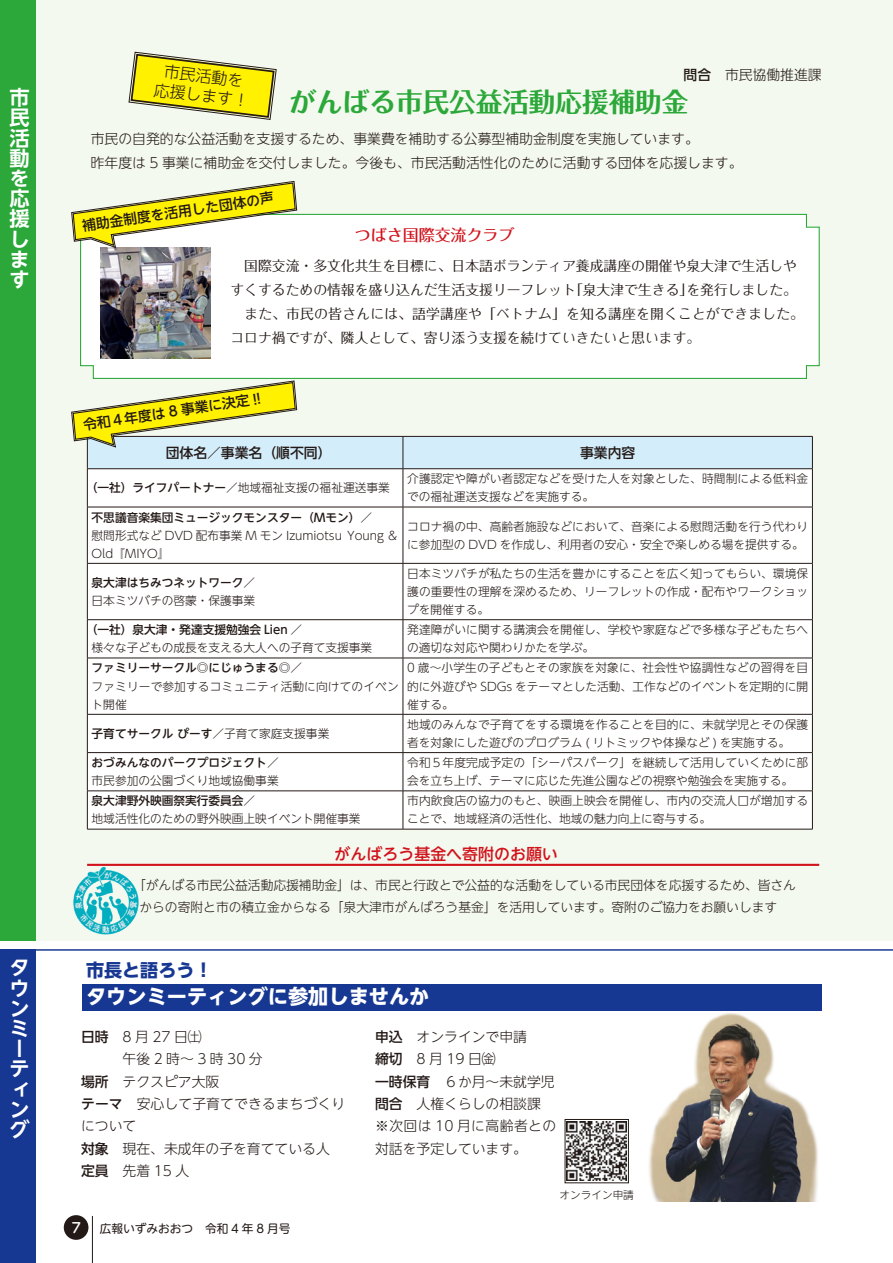
<style>
.page{position:relative;width:893px;height:1263px;background:#fff}
.page>*{position:absolute;margin:0;border:0;box-sizing:border-box;transform-origin:0 0}
.t1{font:700 26.55px "Folk Pro";color:#2ba839}
.t2{font:700 20.25px/20.2px "UD Shin Go NT Pro De";color:#fff}
.t3{font:700 20.25px "UD Shin Go NT Pro";color:#fff}
.t4{font:700 18px "UD Shin Go NT Pro";color:#163792}
.t5{font:500 15.9px "UD Shin Go NT Pro";color:#d1131c}
.t6{font:300 15.9px/19.2px "UD Shin Go NT Pro";color:#231916;text-align:center}
.t7{font:500 15.9px "Folk Pro";color:#d1131c}
.t8{font:300 13.8px/22.4px "UD Shin Go NT Pro";color:#231916}
.t9{font:13.8px/24.2px "Folk Pro";color:#231916;text-align:right}
.t10{font:500 13.8px "UD Shin Go NT Pro";color:#231916}
.t11{font:300 13.8px "UD Shin Go Pro";color:#231916}
.t12{font:500 13.8px "UD Shin M Go Pro";color:#fff}
.t13{font:300 12.75px/22.4px "UD Shin Go NT Pro";color:#231916}
.t14{font:300 11.7px/18px "UD Shin Go NT Pro";color:#231916}
.t15{font:500 11.7px "UD Shin Go NT Pro";color:#231916}
.t16{font:11.7px "UD Shin M Go Pro";color:#231916}
.t17{font:300 10.65px "UD Shin Go NT Pro";color:#231916}
.s1{font-weight:500}
.s2{font-weight:300}
</style>
<div class="page">
<div style="left:0;top:0;width:893px;height:940px;background:#f4f9ef"></div>
<div style="left:80px;top:213px;width:740px;height:166px;background:#fff"></div>
<img style="left:100px;top:248px;width:110px;height:110px">
<img style="left:71px;top:866px;width:68px;height:69px;border-radius:34px">
<hr style="left:87px;top:864px;width:732px;height:2px;background:#d1131c">
<div style="left:0;top:949px;width:35px;height:314px;background:#163792"></div>
<div style="left:0;top:0;width:35px;height:940px;background:#2ba839"></div>
<div style="left:82px;top:984px;width:739px;height:26px;background:#163792"></div>
<div style="left:88px;top:469px;width:724px;height:360px;background:#fff"></div>
<hr style="left:87px;top:469px;width:1px;height:38px;background:#231916">
<hr style="left:403px;top:469px;width:1px;height:38px;background:#231916">
<hr style="left:812px;top:469px;width:1px;height:38px;background:#231916">
<hr style="left:87px;top:564px;width:1px;height:55px;background:#231916">
<hr style="left:403px;top:564px;width:1px;height:55px;background:#231916">
<hr style="left:812px;top:564px;width:1px;height:55px;background:#231916">
<hr style="left:87px;top:658px;width:1px;height:56px;background:#231916">
<hr style="left:403px;top:658px;width:1px;height:56px;background:#231916">
<hr style="left:812px;top:658px;width:1px;height:56px;background:#231916">
<hr style="left:87px;top:753px;width:1px;height:38px;background:#231916">
<hr style="left:403px;top:753px;width:1px;height:38px;background:#231916">
<hr style="left:812px;top:753px;width:1px;height:38px;background:#231916">
<hr style="left:87px;top:791px;width:316px;height:1px;background:#231916">
<hr style="left:87px;top:791px;width:1px;height:38px;background:#231916">
<hr style="left:403px;top:791px;width:410px;height:1px;background:#231916">
<hr style="left:403px;top:791px;width:1px;height:38px;background:#231916">
<hr style="left:812px;top:791px;width:1px;height:38px;background:#231916">
<hr style="left:87px;top:829px;width:316px;height:1px;background:#231916">
<hr style="left:403px;top:829px;width:410px;height:1px;background:#231916">
<hr style="left:403px;top:436px;width:410px;height:1px;background:#231916">
<hr style="left:812px;top:437px;width:1px;height:31px;background:#231916">
<hr style="left:403px;top:468px;width:410px;height:1px;background:#231916">
<hr style="left:87px;top:714px;width:316px;height:1px;background:#231916">
<hr style="left:87px;top:714px;width:1px;height:38px;background:#231916">
<hr style="left:87px;top:752px;width:316px;height:1px;background:#231916">
<hr style="left:403px;top:714px;width:410px;height:1px;background:#231916">
<hr style="left:403px;top:714px;width:1px;height:38px;background:#231916">
<hr style="left:812px;top:714px;width:1px;height:38px;background:#231916">
<hr style="left:403px;top:752px;width:410px;height:1px;background:#231916">
<hr style="left:87px;top:619px;width:316px;height:1px;background:#231916">
<hr style="left:87px;top:620px;width:1px;height:38px;background:#231916">
<hr style="left:87px;top:658px;width:316px;height:1px;background:#231916">
<hr style="left:403px;top:619px;width:410px;height:1px;background:#231916">
<hr style="left:403px;top:620px;width:1px;height:38px;background:#231916">
<hr style="left:812px;top:620px;width:1px;height:38px;background:#231916">
<hr style="left:403px;top:658px;width:410px;height:1px;background:#231916">
<hr style="left:87px;top:507px;width:316px;height:1px;background:#231916">
<hr style="left:87px;top:507px;width:1px;height:56px;background:#231916">
<hr style="left:87px;top:563px;width:316px;height:1px;background:#231916">
<hr style="left:403px;top:507px;width:410px;height:1px;background:#231916">
<hr style="left:403px;top:507px;width:1px;height:56px;background:#231916">
<hr style="left:812px;top:507px;width:1px;height:56px;background:#231916">
<hr style="left:403px;top:563px;width:410px;height:1px;background:#231916">
<svg style="left:71px;top:181px;width:226px;height:67px"></svg>
<svg style="left:128px;top:52px;width:149px;height:68px"></svg>
<svg style="left:71px;top:381px;width:741px;height:88px"></svg>
<img style="left:567px;top:1121px;width:59px;height:60px">
<div style="left:565px;top:1119px;width:64px;height:64px;border:1px solid #231916"></div>
<img style="left:639px;top:989px;width:183px;height:212px">
<hr style="left:33px;top:949px;width:860px;height:2px;background:#163792">
<div style="left:64px;top:1215px;width:24px;height:25px;background:#231916;border-radius:50%"></div>
<hr style="left:92px;top:1216px;width:1px;height:47px;background:#231916">
<h2 class="t2" style="left:9px;top:87px;width:21px;text-align:justify">市民活動を応援します</h2>
<h2 class="t2" style="left:9px;top:957px;width:22px">タウンミーティング</h2>
<h3 class="t6" style="left:158px;top:60px;width:89px;rotate:7deg">市民活動を応援します!</h3>
<p class="t11" style="left:684px;top:63px;width:140px"><span class="s1">問合</span>　市民協働推進課</p>
<h1 class="t1" style="left:290px;top:80px;width:400px">がんばる市民公益活動応援補助金</h1>
<p class="t8" style="left:77px;top:126px;width:667px;line-height:24.2px">　市民の自発的な公益活動を支援するため、事業費を補助する公募型補助金制度を実施しています。<br>　昨年度は 5 事業に補助金を交付しました。今後も、市民活動活性化のために活動する団体を応援します。</p>
<p class="t10" style="left:81px;top:214px;width:195px;rotate:-8deg">補助金制度を活用した団体の声</p>
<h3 class="t7" style="left:355px;top:221px;width:161px">つばさ国際交流クラブ</h3>
<p class="t9" style="left:244px;top:252px;width:554px">国際交流・多文化共生を目標に、日本語ボランティア養成講座の開催や泉大津で生活しやを発行しました。</p>
<p class="t9" style="left:230px;top:276px;width:575px;text-align:left">すくするための情報を盛り込んだ生活支援リーフレット<br>　また、市民の皆さんには、語学講座や「ベトナム」を知る講座を開くことができました。コロナ禍ですが、隣人として、寄り添う支援を続けていきたいと思います。</p>
<p class="t9" style="left:569px;top:276px;width:126px">「泉大津で生きる」</p>
<p class="t10" style="left:82px;top:413px;width:181px;rotate:-8deg">令和４年度は 8 事業に決定 !!</p>
<p class="t10" style="left:166px;top:441px;width:167px">団体名／事業名（順不同）</p>
<p class="t14" style="left:86px;top:478px;width:306px"><span class="s1">（一社）ライフパートナー</span>／地域福祉支援の福祉運送事業</p>
<p class="t10" style="left:580px;top:441px;width:57px">事業内容</p>
<p class="t14" style="left:407px;top:469px;width:402px">介護認定や障がい者認定などを受けた人を対象とした、時間制による低料金</p>
<p class="t14" style="left:407px;top:487px;width:189px">での福祉運送支援などを実施する。</p>
<p class="t14" style="left:92px;top:508px;width:309px"><span class="s1">不思議音楽集団ミュージックモンスター（Ｍモン(</span>／<br>慰問形式など DVD 配布事業 M モン Izumiotsu Young &amp;<br>Old『MIYO『</p>
<p class="t14" style="left:407px;top:517px;width:402px">コロナ禍の中、高齢者施設などにおいて、音楽による慰問活動を行う代わりに参加型の DVD を作成し、利用者の安心・安全で楽しめる場を提供する。</p>
<p class="t14" style="left:92px;top:573px;width:165px"><span class="s1">泉大津はちみつネットワーク</span>／日本ミツバチの啓蒙・保護事業</p>
<p class="t14" style="left:407px;top:564px;width:402px;text-align:justify">日本ミツバチが私たちの生活を豊かにすることを広く知ってもらい、環境保護の重要性の理解を深めるため、リーフレットの作成・配布やワークショップを開催する。</p>
<p class="t14" style="left:92px;top:620px;width:282px;text-indent:-6px"><span class="s1">（一社）泉大津・発達支援勉強会 Lien</span> ／<br>様々な子どもの成長を支える大人への子育て支援事業</p>
<p class="t14" style="left:407px;top:620px;width:402px">発達障がいに関する講演会を開催し、学校や家庭などで多様な子どもたちへの適切な対応や関わりかたを学ぶ。</p>
<p class="t14" style="left:92px;top:659px;width:309px"><span class="s1">ファミリーサークル◎にじゅうまる◎</span>／<br>ファミリーで参加するコミュニティ活動に向けてのイベント開催</p>
<p class="t14" style="left:407px;top:659px;width:402px;text-align:justify">0 歳～小学生の子どもとその家族を対象に、社会性や協調性などの習得を目的に外遊びや SDGs をテーマとした活動、工作などのイベントを定期的に開催する。</p>
<p class="t14" style="left:407px;top:715px;width:402px">地域のみんなで子育てをする環境を作ることを目的に、未就学児とその保護</p>
<p class="t15" style="left:92px;top:724px;width:239px">子育てサークルぴーす<span class="s2">／子育て家庭支援事業</span></p>
<p class="t14" style="left:407px;top:733px;width:384px">者を対象にした遊びのプログラム ( リトミックや体操など ) を実施する。</p>
<p class="t14" style="left:92px;top:753px;width:189px"><span class="s1">おづみんなのパークプロジェクト</span>／市民参加の公園づくり地域協働事業</p>
<p class="t14" style="left:407px;top:753px;width:402px">令和５年度完成予定の「シーパスパーク」を継続して活用していくために部会を立ち上げ、テーマに応じた先進公園などの視察や勉強会を実施する。</p>
<p class="t14" style="left:92px;top:791px;width:270px"><span class="s1">泉大津野外映画祭実行委員会</span>／<br>地域活性化のための野外映画上映イベント開催事業</p>
<p class="t14" style="left:407px;top:791px;width:402px">市内飲食店の協力のもと、映画上映会を開催し、市内の交流人口が増加することで、地域経済の活性化、地域の魅力向上に寄与する。</p>
<h3 class="t5" style="left:335px;top:841px;width:225px">がんばろう基金へ寄附のお願い</h3>
<p class="t13" style="left:139px;top:873px;width:658px;text-indent:-6px">「がんばる市民公益活動応援補助金」は、市民と行政とで公益的な活動をしている市民団体を応援するため、皆さんからの寄附と市の積立金からなる「泉大津市がんばろう基金」を活用しています。寄附のご協力をお願いします</p>
<h3 class="t4" style="left:86px;top:955px;width:128px">市長と語ろう!</h3>
<h2 class="t3" style="left:86px;top:980px;width:345px">タウンミーティングに参加しませんか</h2>
<p class="t8" style="left:81px;top:1025px;width:266px"><span class="s1">日時</span>　8 月 27 日㈯<br>　　　午後 2 時～ 3 時 30 分<br><span class="s1">場所</span>　テクスピア大阪<br><span class="s1">テーマ</span>　安心して子育てできるまちづくりについて<br><span class="s1">対象</span>　現在、未成年の子を育てている人<span class="s1">定員</span>　先着 15 人</p>
<p class="t8" style="left:375px;top:1025px;width:183px"><span class="s1">申込</span>　オンラインで申請<br><span class="s1">締切</span>　8 月 19 日㈮<br><span class="s1">一時保育</span>　６か月～未就学児<span class="s1">問合</span>　人権くらしの相談課※次回は 10 月に高齢者との対話を予定しています。</p>
<p class="t12" style="left:72px;top:1217px;width:11px">7</p>
<p class="t16" style="left:100px;top:1219px;width:192px">広報いずみおおつ　令和 4 年 8 月号</p>
<p class="t17" style="left:559px;top:1186px;width:76px">オンライン申請</p>
</div>
